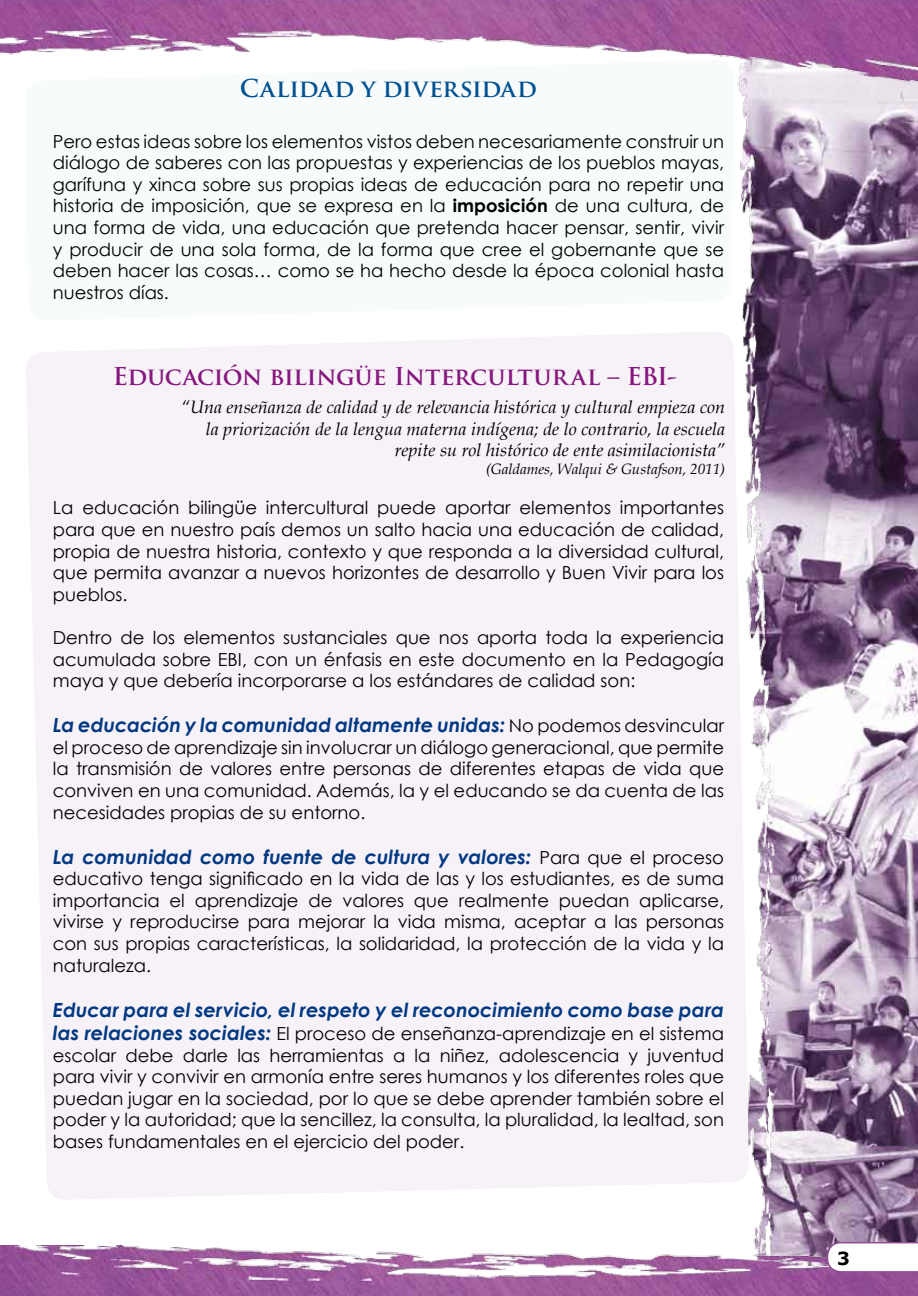
<style>
.page{position:relative;width:918px;height:1296px;background:#fff}
.page>*{position:absolute;margin:0;border:0;box-sizing:border-box;transform-origin:0 0}
.t1{font:700 24px "Trajan Pro";letter-spacing:-.01em;color:#86177e}
.t2{font:700 24px "Trajan Pro";color:#005192}
.t3{font:italic 700 19.5px "Century Gothic";color:#003882}
.t4{font:18px/21.6px "Century Gothic";color:#000;text-align:justify}
.t5{font:italic 18px/21.6px "Book Antiqua";color:#000;text-align:right}
.t6{font:700 18px "Verdana";color:#000}
.t7{font:italic 15px "Book Antiqua";color:#000}
.s1{font-weight:700}
.s2{font-weight:400;font-style:normal;font-size:18px;color:#000}
.s3{font-weight:700;font-style:italic;font-size:19.5px;color:#003882}
</style>
<div class="page">
<img style="left:0;top:0;width:918px;height:56px">
<img style="left:0;top:1245px;width:918px;height:51px">
<img style="left:714px;top:54px;width:204px;height:1211px">
<svg style="left:826px;top:1241px;width:92px;height:32px"></svg>
<svg style="left:714px;top:59px;width:20px;height:262px"></svg>
<div style="left:26px;top:331px;width:723px;height:869px;background:#f7f2f8"></div>
<h1 class="t2" style="left:240px;top:74px;width:298px">Calidad y diversidad</h1>
<p class="t4" style="left:53px;top:130px;width:673px">Pero estas ideas sobre los elementos vistos deben necesariamente construir un diálogo de saberes con las propuestas y experiencias de los pueblos mayas, garífuna y xinca sobre sus propias ideas de educación para no repetir una historia de imposición, que se expresa en la <span class="s1">imposición</span> de una cultura, de una forma de vida, una educación que pretenda hacer pensar, sentir, vivir y producir de una sola forma, de la forma que cree el gobernante que se deben hacer las cosas… como se ha hecho desde la época colonial hasta nuestros días.</p>
<h1 class="t1" style="left:113px;top:362px;width:566px">Educación bilingüe Intercultural – EBI-</h1>
<p class="t5" style="left:181px;top:396px;width:546px">“Una enseñanza de calidad y de relevancia histórica y cultural empieza con la priorización de la lengua materna indígena; de lo contrario, la escuela repite su rol histórico de ente asimilacionista”</p>
<p class="t7" style="left:486px;top:459px;width:241px">(Galdames, Walqui &amp; Gustafson, 2011)</p>
<p class="t4" style="left:53px;top:497px;width:673px">La educación bilingüe intercultural puede aportar elementos importantes para que en nuestro país demos un salto hacia una educación de calidad, propia de nuestra historia, contexto y que responda a la diversidad cultural, que permita avanzar a nuevos horizontes de desarrollo y Buen Vivir para los pueblos.</p>
<p class="t4" style="left:53px;top:626px;width:673px">Dentro de los elementos sustanciales que nos aporta toda la experiencia acumulada sobre EBI, con un énfasis en este documento en la Pedagogía maya y que debería incorporarse a los estándares de calidad son:</p>
<p class="t3" style="left:53px;top:710px;width:673px">La educación y la comunidad altamente unidas: <span class="s2">No podemos desvincular</span></p>
<p class="t4" style="left:53px;top:736px;width:673px">el proceso de aprendizaje sin involucrar un diálogo generacional, que permite la transmisión de valores entre personas de diferentes etapas de vida que conviven en una comunidad. Además, la y el educando se da cuenta de las necesidades propias de su entorno.</p>
<p class="t3" style="left:53px;top:842px;width:673px">La comunidad como fuente de cultura y valores: <span class="s2">Para que el proceso</span></p>
<p class="t4" style="left:53px;top:868px;width:673px">educativo tenga significado en la vida de las y los estudiantes, es de suma importancia el aprendizaje de valores que realmente puedan aplicarse, vivirse y reproducirse para mejorar la vida misma, aceptar a las personas con sus propias características, la solidaridad, la protección de la vida y la naturaleza.</p>
<p class="t3" style="left:53px;top:995px;width:673px">Educar para el servicio, el respeto y el reconocimiento como base para</p>
<p class="t4" style="left:53px;top:1022px;width:673px"><span class="s3">las relaciones sociales:</span> El proceso de enseñanza-aprendizaje en el sistema escolar debe darle las herramientas a la niñez, adolescencia y juventud para vivir y convivir en armonía entre seres humanos y los diferentes roles que puedan jugar en la sociedad, por lo que se debe aprender también sobre el poder y la autoridad; que la sencillez, la consulta, la pluralidad, la lealtad, son bases fundamentales en el ejercicio del poder.</p>
<p class="t6" style="left:837px;top:1246px;width:14px">3</p>
</div>
